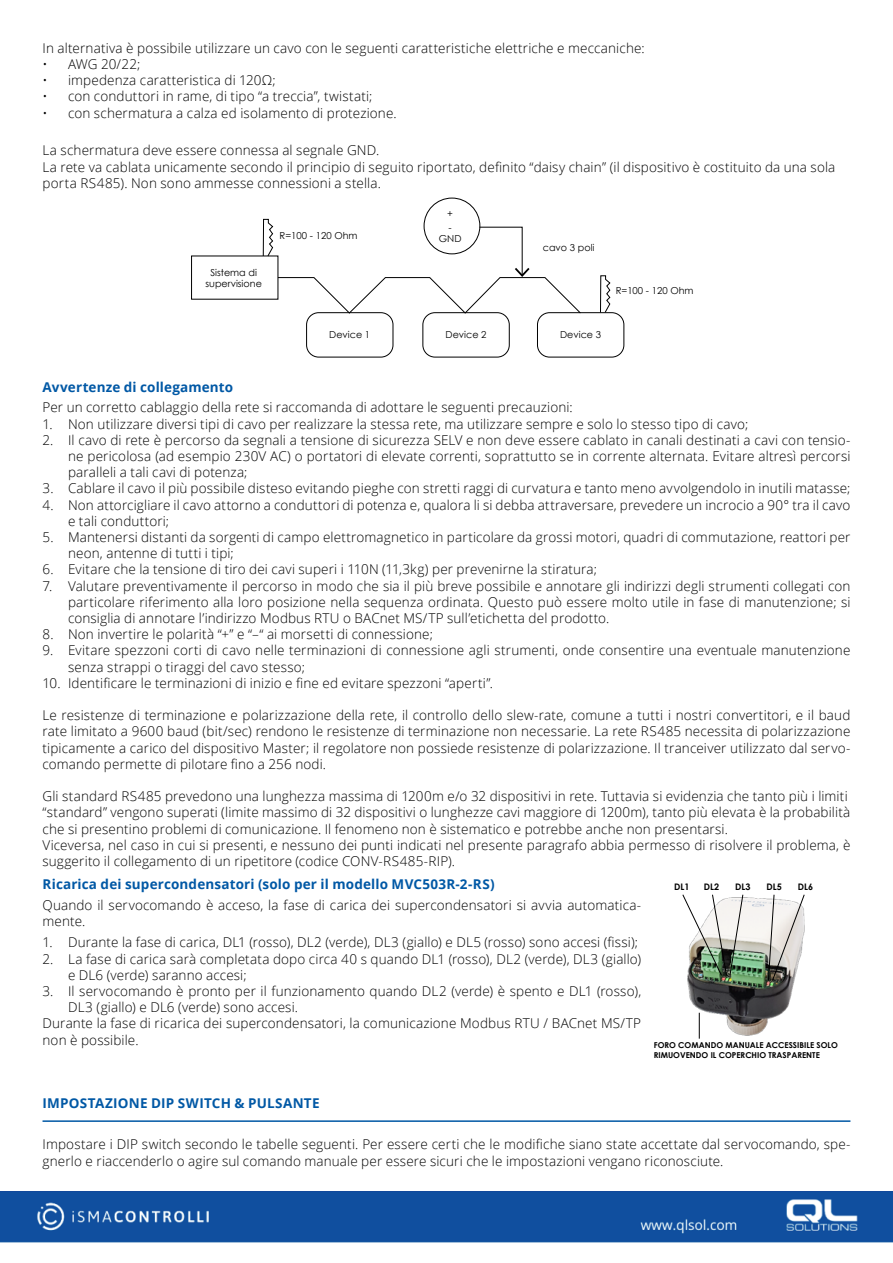
<style>
.page{position:relative;width:893px;height:1263px;background:#fff}
.page>*{position:absolute;margin:0;border:0;box-sizing:border-box;transform-origin:0 0}
.t1{font:300 13.5px/16.2px "Open Sans";letter-spacing:.01em;color:#000}
.t2{font:700 13.5px "Open Sans";letter-spacing:.01em;color:#0058a5}
.t3{font:9.6px/11.6px "Century Gothic";color:#000;text-align:center}
.t4{font:700 9px "Century Gothic";color:#000}
.t5{font:700 8.1px/9.8px "Century Gothic";color:#000}
</style>
<div class="page">
<hr style="left:43px;top:1120px;width:807px;height:2px;background:#0058a5">
<svg style="left:600px;top:275px;width:11px;height:37px"></svg>
<div style="left:306px;top:312px;width:87px;height:45px;border:1px solid #000;border-radius:12px"></div>
<div style="left:423px;top:312px;width:87px;height:45px;border:1px solid #000;border-radius:12px"></div>
<div style="left:537px;top:312px;width:87px;height:45px;border:1px solid #000;border-radius:12px"></div>
<svg style="left:263px;top:219px;width:318px;height:95px"></svg>
<div style="left:424px;top:198px;width:56px;height:56px;border:1px solid #000;border-radius:50%"></div>
<img style="left:687px;top:897px;width:107px;height:142px">
<img style="left:682px;top:894px;width:62px;height:82px">
<svg style="left:767px;top:894px;width:38px;height:88px"></svg>
<svg style="left:699px;top:1013px;width:1px;height:26px"></svg>
<img style="left:0;top:1191px;width:893px;height:52px">
<p class="t1" style="left:43px;top:39px;width:604px">In alternativa è possibile utilizzare un cavo con le seguenti caratteristiche elettriche e meccaniche:</p>
<p class="t1" style="left:43px;top:56px;width:100px">• AWG 20/22;</p>
<p class="t1" style="left:43px;top:72px;width:235px">• impedenza caratteristica di 120Ω;</p>
<p class="t1" style="left:43px;top:88px;width:331px">• con conduttori in rame, di tipo “a treccia”, twistati;</p>
<p class="t1" style="left:43px;top:104px;width:356px">• con schermatura a calza ed isolamento di protezione.</p>
<p class="t1" style="left:43px;top:142px;width:794px">La schermatura deve essere connessa al segnale GND.<br>La rete va cablata unicamente secondo il principio di seguito riportato, definito “daisy chain” (il dispositivo è costituito da una sola porta RS485). Non sono ammesse connessioni a stella.</p>
<p class="t3" style="left:205px;top:266px;width:58px">Sistema di supervisione</p>
<p class="t3" style="left:280px;top:230px;width:79px">R=100 - 120 Ohm</p>
<p class="t3" style="left:447px;top:207px;width:7px;line-height:13.2px;text-align:left">+ -</p>
<p class="t3" style="left:439px;top:233px;width:24px">GND</p>
<p class="t3" style="left:543px;top:241px;width:53px">cavo 3 poli</p>
<p class="t3" style="left:329px;top:329px;width:43px">Device 1</p>
<p class="t3" style="left:446px;top:329px;width:43px">Device 2</p>
<p class="t3" style="left:560px;top:329px;width:43px">Device 3</p>
<p class="t3" style="left:616px;top:285px;width:79px">R=100 - 120 Ohm</p>
<p class="t2" style="left:43px;top:377px;width:192px">Avvertenze di collegamento</p>
<p class="t1" style="left:43px;top:399px;width:532px">Per un corretto cablaggio della rete si raccomanda di adottare le seguenti precauzioni:</p>
<p class="t1" style="left:43px;top:415px;width:707px">1. Non utilizzare diversi tipi di cavo per realizzare la stessa rete, ma utilizzare sempre e solo lo stesso tipo di cavo;</p>
<p class="t1" style="left:68px;top:431px;width:784px;text-align:justify;text-indent:-26px">2. Il cavo di rete è percorso da segnali a tensione di sicurezza SELV e non deve essere cablato in canali destinati a cavi con tensio&shy;ne pericolosa (ad esempio 230V AC) o portatori di elevate correnti, soprattutto se in corrente alternata. Evitare altresì percorsi paralleli a tali cavi di potenza;</p>
<p class="t1" style="left:43px;top:480px;width:809px">3. Cablare il cavo il più possibile disteso evitando pieghe con stretti raggi di curvatura e tanto meno avvolgendolo in inutili matasse;</p>
<p class="t1" style="left:68px;top:496px;width:784px;text-indent:-26px">4. Non attorcigliare il cavo attorno a conduttori di potenza e, qualora li si debba attraversare, prevedere un incrocio a 90° tra il cavo e tali conduttori;</p>
<p class="t1" style="left:68px;top:529px;width:784px;text-indent:-26px">5. Mantenersi distanti da sorgenti di campo elettromagnetico in particolare da grossi motori, quadri di commutazione, reattori per neon, antenne di tutti i tipi;</p>
<p class="t1" style="left:43px;top:561px;width:556px">6. Evitare che la tensione di tiro dei cavi superi i 110N (11,3kg) per prevenirne la stiratura;</p>
<p class="t1" style="left:68px;top:577px;width:784px;text-align:justify;text-indent:-26px">7. Valutare preventivamente il percorso in modo che sia il più breve possibile e annotare gli indirizzi degli strumenti collegati con particolare riferimento alla loro posizione nella sequenza ordinata. Questo può essere molto utile in fase di manutenzione; si consiglia di annotare l’indirizzo Modbus RTU o BACnet MS/TP sull’etichetta del prodotto.</p>
<p class="t1" style="left:43px;top:626px;width:392px">8. Non invertire le polarità “+” e “–“ ai morsetti di connessione;</p>
<p class="t1" style="left:68px;top:642px;width:784px;text-indent:-26px">9. Evitare spezzoni corti di cavo nelle terminazioni di connessione agli strumenti, onde consentire una eventuale manutenzione senza strappi o tiraggi del cavo stesso;</p>
<p class="t1" style="left:43px;top:674px;width:452px">10. Identificare le terminazioni di inizio e fine ed evitare spezzoni “aperti”.</p>
<p class="t1" style="left:43px;top:707px;width:809px;text-align:justify">Le resistenze di terminazione e polarizzazione della rete, il controllo dello slew-rate, comune a tutti i nostri convertitori, e il baud rate limitato a 9600 baud (bit/sec) rendono le resistenze di terminazione non necessarie. La rete RS485 necessita di polarizzazione tipicamente a carico del dispositivo Master; il regolatore non possiede resistenze di polarizzazione. Il tranceiver utilizzato dal servo&shy;comando permette di pilotare fino a 256 nodi.</p>
<p class="t1" style="left:43px;top:788px;width:809px">Gli standard RS485 prevedono una lunghezza massima di 1200m e/o 32 dispositivi in rete. Tuttavia si evidenzia che tanto più i limiti “standard” vengono superati (limite massimo di 32 dispositivi o lunghezze cavi maggiore di 1200m), tanto più elevata è la probabilità che si presentino problemi di comunicazione. Il fenomeno non è sistematico e potrebbe anche non presentarsi.<br>Viceversa, nel caso in cui si presenti, e nessuno dei punti indicati nel presente paragrafo abbia permesso di risolvere il problema, è suggerito il collegamento di un ripetitore (codice CONV-RS485-RIP).</p>
<p class="t2" style="left:43px;top:875px;width:454px">Ricarica dei supercondensatori (solo per il modello MVC503R-2-RS)</p>
<p class="t1" style="left:43px;top:896px;width:600px">Quando il servocomando è acceso, la fase di carica dei supercondensatori si avvia automatica&shy;mente.</p>
<p class="t1" style="left:43px;top:934px;width:597px">1. Durante la fase di carica, DL1 (rosso), DL2 (verde), DL3 (giallo) e DL5 (rosso) sono accesi (fissi);</p>
<p class="t1" style="left:68px;top:950px;width:575px;text-indent:-26px">2. La fase di carica sarà completata dopo circa 40 s quando DL1 (rosso), DL2 (verde), DL3 (giallo) e DL6 (verde) saranno accesi;</p>
<p class="t1" style="left:42px;top:983px;width:600px">3. Il servocomando è pronto per il funzionamento quando DL2 (verde) è spento e DL1 (rosso),</p>
<p class="t1" style="left:68px;top:999px;width:232px">DL3 (giallo) e DL6 (verde) sono accesi.</p>
<p class="t1" style="left:42px;top:1015px;width:600px">Durante la fase di ricarica dei supercondensatori, la comunicazione Modbus RTU / BACnet MS/TP</p>
<p class="t1" style="left:42px;top:1031px;width:98px">non è possibile.</p>
<p class="t4" style="left:674px;top:879px;width:17px">DL1</p>
<p class="t4" style="left:704px;top:879px;width:17px">DL2</p>
<p class="t4" style="left:735px;top:879px;width:17px">DL3</p>
<p class="t4" style="left:766px;top:879px;width:17px">DL5</p>
<p class="t4" style="left:798px;top:879px;width:17px">DL6</p>
<p class="t5" style="left:654px;top:1040px;width:186px">FORO COMANDO MANUALE ACCESSIBILE SOLO<br>RIMUOVENDO IL COPERCHIO TRASPARENTE</p>
<p class="t2" style="left:43px;top:1093px;width:279px">IMPOSTAZIONE DIP SWITCH &amp; PULSANTE</p>
<p class="t1" style="left:43px;top:1136px;width:809px">Impostare i DIP switch secondo le tabelle seguenti. Per essere certi che le modifiche siano state accettate dal servocomando, spe&shy;gnerlo e riaccenderlo o agire sul comando manuale per essere sicuri che le impostazioni vengano riconosciute.</p>
</div>
